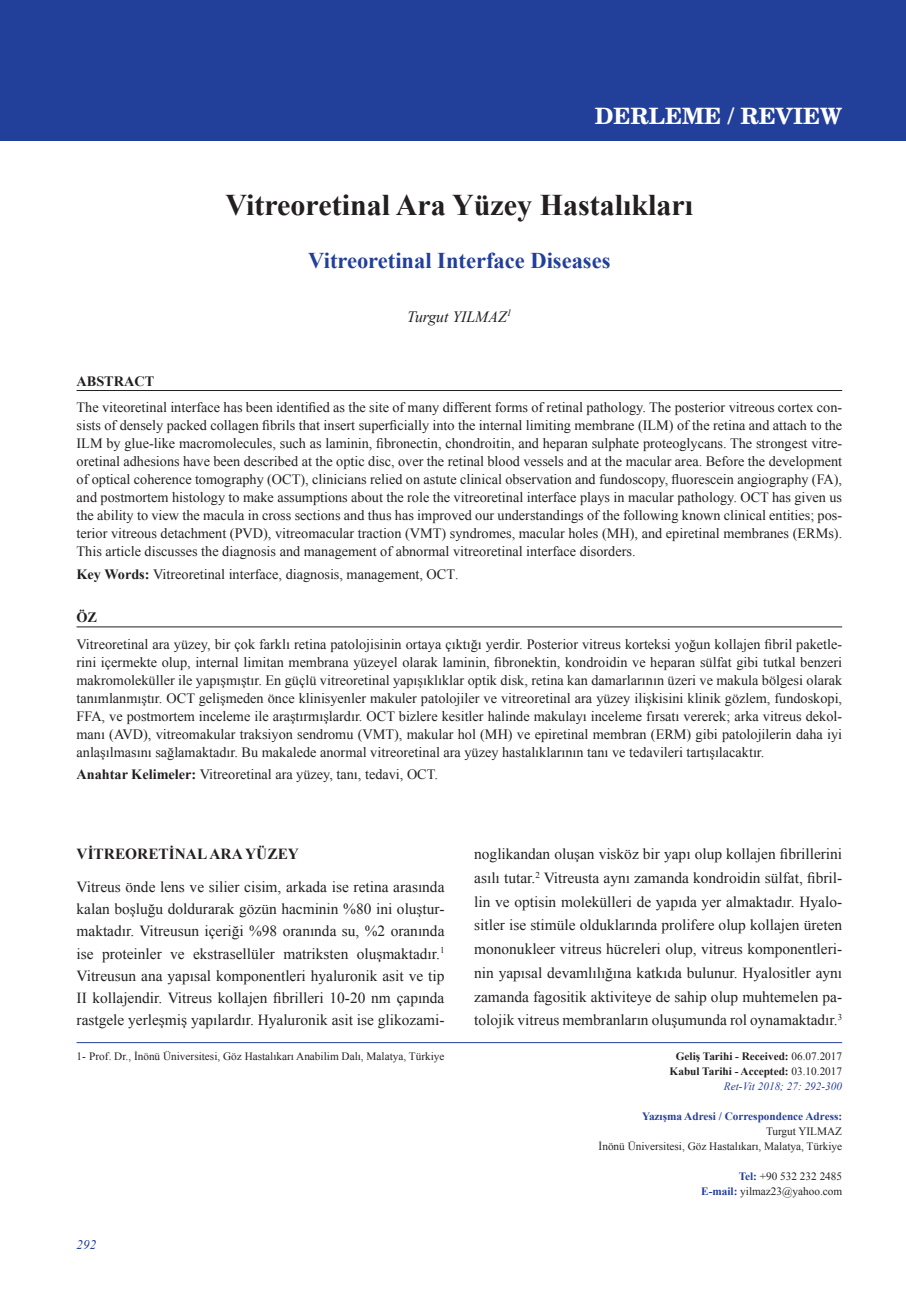
<style>
.page{position:relative;width:906px;height:1289px;background:#fff}
.page>*{position:absolute;margin:0;border:0;box-sizing:border-box;transform-origin:0 0}
.t1{font:700 30px "Times New Roman";color:#231f20}
.t2{font:700 22.5px "Times New Roman";color:#223f9a}
.t3{font:700 22.5px "Te X Gyre Schola";color:#fff}
.t4{font:italic 15.75px "Times New Roman";color:#231f20}
.t5{font:15.3px/23.7px "Times New Roman";color:#231f20;text-align:justify}
.t6{font:700 15.3px "Times New Roman";color:#231f20}
.t7{font:14.25px/18px "Times New Roman";color:#231f20;text-align:justify}
.t8{font:700 14.25px "Times New Roman";color:#231f20}
.t9{font:italic 13.2px "Times New Roman";color:#223f9a}
.t10{font:11.25px/15px "Times New Roman";color:#231f20;text-align:right}
.t11{font:700 11.25px/15px "Times New Roman";color:#231f20;text-align:right}
.t12{font:700 11.25px "Times New Roman";color:#223f9a}
.s1{font-weight:700}
.s2{font-size:13.5px}
.s3{font-weight:400}
.s4{font-weight:400;font-style:italic;color:#223f9a}
.s5{font-weight:700;color:#223f9a}
</style>
<div class="page">
<div style="left:0;top:0;width:906px;height:140px;background:#223f9a"></div>
<hr style="left:77px;top:1042px;width:765px;height:1px;background:#223f9a">
<hr style="left:77px;top:390px;width:765px;height:1px;background:#231f20">
<hr style="left:77px;top:626px;width:765px;height:1px;background:#231f20">
<h2 class="t3" style="left:594px;top:106px;width:249px">DERLEME / REVIEW</h2>
<h1 class="t1" style="left:225px;top:188px;width:469px">Vitreoretinal Ara Yüzey Hastalıkları</h1>
<h2 class="t2" style="left:308px;top:248px;width:304px">Vitreoretinal Interface Diseases</h2>
<p class="t4" style="left:407px;top:307px;width:106px">Turgut YILMAZ<sup>1</sup></p>
<p class="t8" style="left:77px;top:373px;width:79px">ABSTRACT</p>
<p class="t7" style="left:77px;top:398px;width:767px">The viteoretinal interface has been identified as the site of many different forms of retinal pathology. The posterior vitreous cortex con&shy;sists of densely packed collagen fibrils that insert superficially into the internal limiting membrane (ILM) of the retina and attach to the ILM by glue-like macromolecules, such as laminin, fibronectin, chondroitin, and heparan sulphate proteoglycans. The strongest vitre&shy;oretinal adhesions have been described at the optic disc, over the retinal blood vessels and at the macular area. Before the development of optical coherence tomography (OCT), clinicians relied on astute clinical observation and fundoscopy, fluorescein angiography (FA), and postmortem histology to make assumptions about the role the vitreoretinal interface plays in macular pathology. OCT has given us the ability to view the macula in cross sections and thus has improved our understandings of the following known clinical entities; pos&shy;terior vitreous detachment (PVD), vitreomacular traction (VMT) syndromes, macular holes (MH), and epiretinal membranes (ERMs).<br>This article discusses the diagnosis and management of abnormal vitreoretinal interface disorders.</p>
<p class="t7" style="left:77px;top:565px;width:383px"><span class="s1">Key Words:</span> Vitreoretinal interface, diagnosis, management, OCT<span class="s2">.</span></p>
<p class="t8" style="left:77px;top:609px;width:22px">ÖZ</p>
<p class="t7" style="left:77px;top:635px;width:767px">Vitreoretinal ara yüzey, bir çok farklı retina patolojisinin ortaya çıktığı yerdir. Posterior vitreus korteksi yoğun kollajen fibril paketle&shy;rini içermekte olup, internal limitan membrana yüzeyel olarak laminin, fibronektin, kondroidin ve heparan sülfat gibi tutkal benzeri makromoleküller ile yapışmıştır. En güçlü vitreoretinal yapışıklıklar optik disk, retina kan damarlarının üzeri ve makula bölgesi olarak tanımlanmıştır. OCT gelişmeden önce klinisyenler makuler patolojiler ve vitreoretinal ara yüzey ilişkisini klinik gözlem, fundoskopi, FFA, ve postmortem inceleme ile araştırmışlardır. OCT bizlere kesitler halinde makulayı inceleme fırsatı vererek; arka vitreus dekol&shy;manı (AVD), vitreomakular traksiyon sendromu (VMT), makular hol (MH) ve epiretinal membran (ERM) gibi patolojilerin daha iyi anlaşılmasını sağlamaktadır. Bu makalede anormal vitreoretinal ara yüzey hastalıklarının tanı ve tedavileri tartışılacaktır.</p>
<p class="t7" style="left:77px;top:765px;width:363px"><span class="s1">Anahtar Kelimeler:</span> Vitreoretinal ara yüzey, tanı, tedavi, OCT.</p>
<p class="t6" style="left:77px;top:845px;width:224px">VİTREORETİNAL ARA YÜZEY</p>
<p class="t5" style="left:77px;top:875px;width:369px;line-height:22.2px">Vitreus önde lens ve silier cisim, arkada ise retina arasında kalan boşluğu doldurarak gözün hacminin %80 ini oluştur&shy;maktadır. Vitreusun içeriği %98 oranında su, %2 oranında ise proteinler ve ekstrasellüler matriksten oluşmaktadır.<sup>1<br></sup>Vitreusun ana yapısal komponentleri hyaluronik asit ve tip II kollajendir. Vitreus kollajen fibrilleri 10-20 nm çapında rastgele yerleşmiş yapılardır. Hyaluronik asit ise glikozami-</p>
<p class="t5" style="left:474px;top:842px;width:369px">noglikandan oluşan visköz bir yapı olup kollajen fibrillerini asılı tutar.<sup>2</sup> Vitreusta aynı zamanda kondroidin sülfat, fibril&shy;lin ve optisin molekülleri de yapıda yer almaktadır. Hyalo&shy;sitler ise stimüle olduklarında prolifere olup kollajen üreten mononukleer vitreus hücreleri olup, vitreus komponentleri&shy;nin yapısal devamlılığına katkıda bulunur. Hyalositler aynı zamanda fagositik aktiviteye de sahip olup muhtemelen pa&shy;tolojik vitreus membranların oluşumunda rol oynamaktadır.<sup>3</sup></p>
<p class="t10" style="left:77px;top:1048px;width:369px">1- Prof. Dr., İnönü Üniversitesi, Göz Hastalıkarı Anabilim Dalı, Malatya, Türkiye</p>
<p class="t11" style="left:669px;top:1048px;width:174px">Geliş Tarihi - Received: <span class="s3">06.07.2017<br></span>Kabul Tarihi - Accepted: <span class="s3">03.10.2017<br></span><span class="s4">Ret-Vit 2018; 27: 292-300</span></p>
<p class="t12" style="left:642px;top:1109px;width:201px">Yazışma Adresi / Correspondence Adress:</p>
<p class="t10" style="left:598px;top:1123px;width:245px">Turgut YILMAZ<br>İnönü Üniversitesi, Göz Hastalıkarı, Malatya, Türkiye</p>
<p class="t10" style="left:701px;top:1168px;width:142px"><span class="s5">Tel:</span> +90 532 232 2485<br><span class="s5">E-mail:</span> yilmaz23@yahoo.com</p>
<p class="t9" style="left:77px;top:1237px;width:21px">292</p>
</div>
